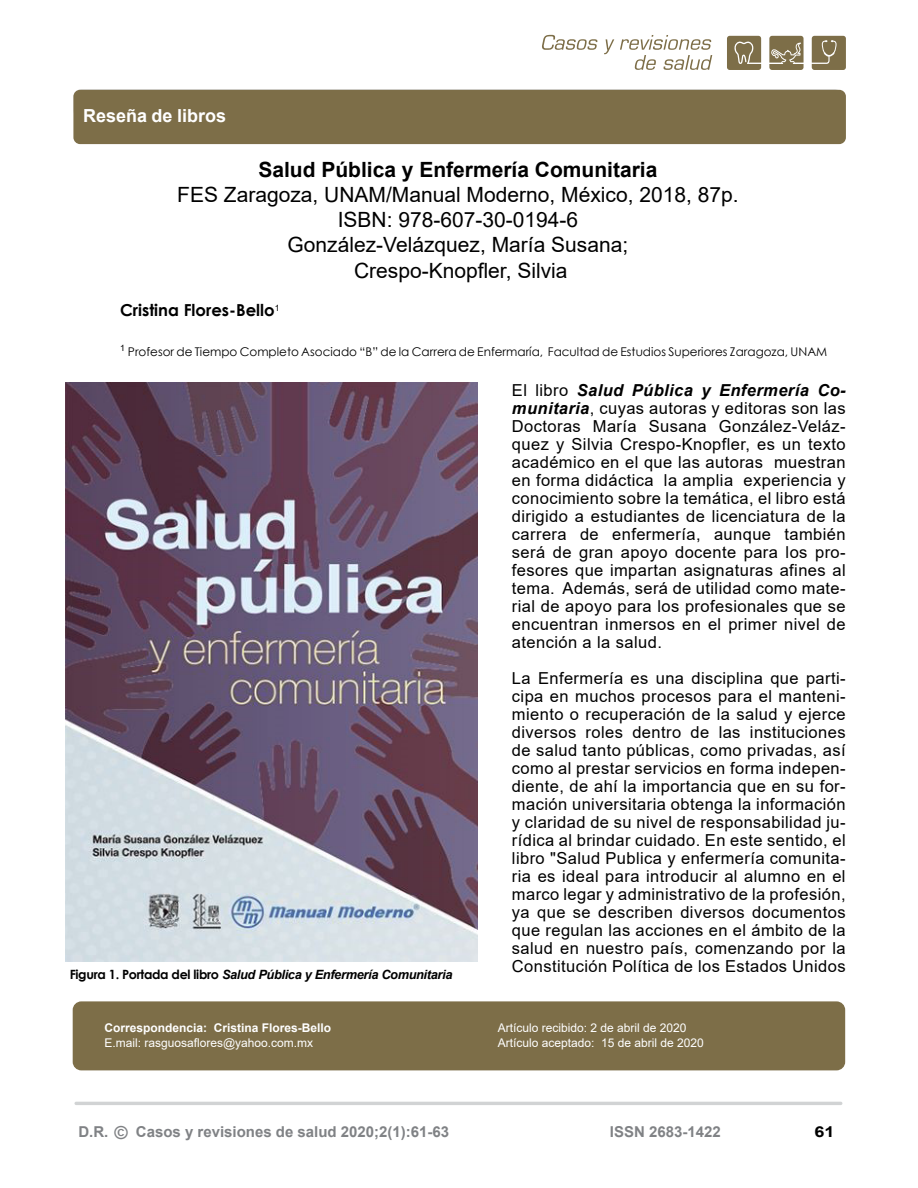
<style>
.page{position:relative;width:918px;height:1188px;background:#fff}
.page>*{position:absolute;margin:0;border:0;box-sizing:border-box;transform-origin:0 0}
.t1{font:21px/25.2px "Arial";color:#000;text-align:center}
.t2{font:700 21px "Arial";color:#000}
.t3{font:700 18px "Arial";color:#fff}
.t4{font:700 18px "Arial";color:#808285}
.t5{font:16.5px/18px "Arial";letter-spacing:.025em;color:#000;text-align:justify}
.t6{font:700 16.5px "Century Gothic";color:#000}
.t7{font:700 15px "Arial";color:#808285}
.t8{font:700 15px "Arial";color:#000;scale:1.2 1}
.t9{font:italic 700 12.75px "Arial";letter-spacing:-.025em;color:#000}
.t10{font:12px "Century Gothic";color:#000}
.t11{font:12px/15px "Arial";color:#fff}
.t12{font:700 12px "Arial";color:#fff}
.s1{font-weight:700;font-style:italic}
.s2{font-family:"Century Gothic";font-style:normal}
</style>
<div class="page">
<div style="left:73px;top:89px;width:769px;height:30px;background:#cccac4;border-radius:9px"></div>
<div style="left:73px;top:90px;width:773px;height:54px;background:#7d6e48;border-radius:7px"></div>
<svg style="left:542px;top:35px;width:56px;height:15px"></svg>
<svg style="left:604px;top:39px;width:10px;height:15px"></svg>
<svg style="left:620px;top:35px;width:92px;height:35px"></svg>
<svg style="left:812px;top:36px;width:34px;height:34px"></svg>
<svg style="left:769px;top:36px;width:35px;height:34px"></svg>
<svg style="left:727px;top:36px;width:34px;height:34px"></svg>
<div style="left:73px;top:1001px;width:772px;height:69px;background:#7d6e48;border-radius:9px"></div>
<hr style="left:74px;top:1102px;width:768px;height:3px;background:#d1d3d4;border-radius:2px">
<img style="left:66px;top:383px;width:411px;height:578px">
<p class="t3" style="left:83px;top:103px;width:144px">Reseña de libros</p>
<p class="t2" style="left:258px;top:155px;width:401px">Salud Pública y Enfermería Comunitaria</p>
<p class="t1" style="left:177px;top:182px;width:563px">FES Zaragoza, UNAM/Manual Moderno, México, 2018, 87p.<br>ISBN: 978-607-30-0194-6<br>González-Velázquez, María Susana;<br>Crespo-Knopfler, Silvia</p>
<p class="t6" style="left:120px;top:298px;width:161px">Cristina Flores-Bello<sup>1</sup></p>
<p class="t10" style="left:120px;top:343px;width:709px"><sup>1</sup> Profesor de Tiempo Completo Asociado “B” de la Carrera de Enfermaría, Facultad de Estudios Superiores Zaragoza, UNAM</p>
<p class="t5" style="left:512px;top:381px;width:335px">El libro <span class="s1">Salud Pública y Enfermería Co&shy;munitaria</span>, cuyas autoras y editoras son las Doctoras María Susana González-Veláz&shy;quez y Silvia Crespo-Knopfler, es un texto académico en el que las autoras muestran en forma didáctica la amplia experiencia y conocimiento sobre la temática, el libro está dirigido a estudiantes de licenciatura de la carrera de enfermería, aunque también será de gran apoyo docente para los pro&shy;fesores que impartan asignaturas afines al tema. Además, será de utilidad como mate&shy;rial de apoyo para los profesionales que se encuentran inmersos en el primer nivel de atención a la salud.</p>
<p class="t5" style="left:512px;top:669px;width:335px">La Enfermería es una disciplina que parti&shy;cipa en muchos procesos para el manteni&shy;miento o recuperación de la salud y ejerce diversos roles dentro de las instituciones de salud tanto públicas, como privadas, así como al prestar servicios en forma indepen&shy;diente, de ahí la importancia que en su for&shy;mación universitaria obtenga la información y claridad de su nivel de responsabilidad ju&shy;rídica al brindar cuidado. En este sentido, el libro "Salud Publica y enfermería comunita&shy;ria es ideal para introducir al alumno en el marco legar y administrativo de la profesión, ya que se describen diversos documentos que regulan las acciones en el ámbito de la salud en nuestro país, comenzando por la Constitución Política de los Estados Unidos</p>
<p class="t9" style="left:70px;top:966px;width:384px"><span class="s2">Figura 1. Portada del libro</span> Salud Pública y Enfermería Comunitaria</p>
<p class="t12" style="left:104px;top:1019px;width:228px">Correspondencia: Cristina Flores-Bello</p>
<p class="t11" style="left:104px;top:1035px;width:210px">E.mail: rasguosaflores@yahoo.com.mx</p>
<p class="t11" style="left:498px;top:1020px;width:208px">Artículo recibido: 2 de abril de 2020<br>Artículo aceptado: 15 de abril de 2020</p>
<p class="t7" style="left:78px;top:1121px;width:31px">D.R.</p>
<p class="t7" style="left:610px;top:1121px;width:112px">ISSN 2683-1422</p>
<p class="t4" style="left:115px;top:1120px;width:15px">©</p>
<p class="t7" style="left:136px;top:1121px;width:315px">Casos y revisiones de salud 2020;2(1):61-63</p>
<p class="t8" style="left:814px;top:1121px;width:18px">61</p>
</div>
